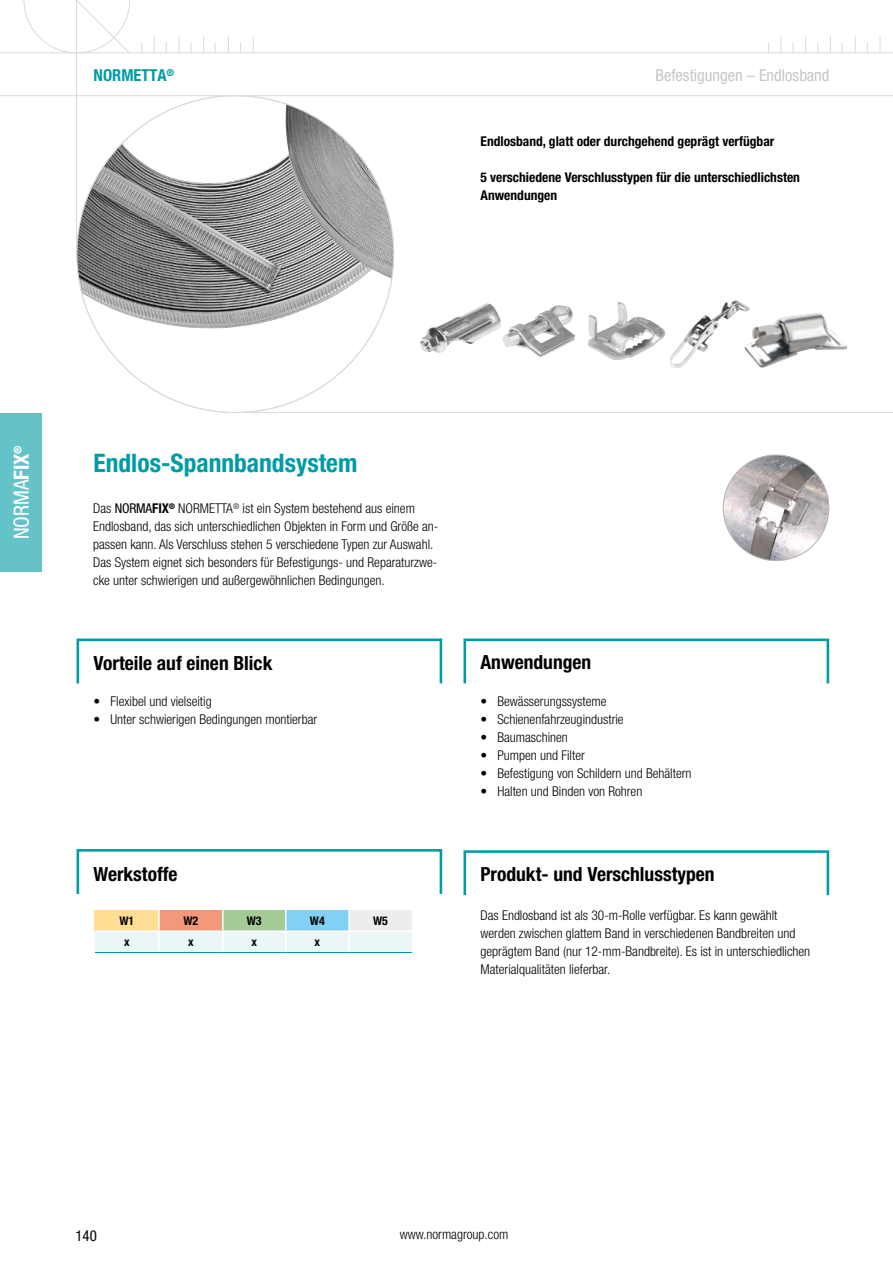
<style>
.page{position:relative;width:893px;height:1263px;background:#fff}
.page>*{position:absolute;margin:0;border:0;box-sizing:border-box;transform-origin:0 0}
.t1{font:700 condensed 25.5px "Helvetica Neue LT Pro";color:#009ba4}
.t2{font:condensed 21px "Helvetica Neue LT Pro";color:#fff}
.t3{font:700 condensed 19.5px "Helvetica Neue LT Pro";color:#000}
.t4{font:condensed 16.5px "Helvetica Neue LT Pro";color:#c6c6c6}
.t5{font:700 condensed 16.5px "Helvetica Neue LT Pro";color:#009ba4}
.t6{font:condensed 15px "Helvetica Neue LT Pro";color:#000}
.t7{font:300 condensed 13.5px/18px "Helvetica Neue LT Pro";color:#000}
.t8{font:700 condensed 13.5px/18px "Helvetica Neue LT Pro";color:#000}
.t9{font:700 condensed 12px "Helvetica Neue LT Pro";color:#000}
.s1{font-weight:700}
.s2{font-weight:400}
</style>
<div class="page">
<hr style="left:0;top:95px;width:893px;height:1px;background:#dadada">
<hr style="left:234px;top:412px;width:659px;height:1px;background:#dadada">
<svg style="left:780px;top:36px;width:1px;height:16px"></svg>
<svg style="left:805px;top:36px;width:1px;height:16px"></svg>
<svg style="left:830px;top:36px;width:1px;height:16px"></svg>
<svg style="left:855px;top:36px;width:1px;height:16px"></svg>
<svg style="left:880px;top:36px;width:1px;height:16px"></svg>
<hr style="left:0;top:52px;width:893px;height:1px;background:#dadada">
<hr style="left:76px;top:0;width:1px;height:254px;background:#dadada">
<svg style="left:24px;top:0;width:106px;height:54px"></svg>
<svg style="left:154px;top:36px;width:1px;height:16px"></svg>
<svg style="left:179px;top:36px;width:1px;height:16px"></svg>
<svg style="left:203px;top:36px;width:1px;height:16px"></svg>
<svg style="left:228px;top:36px;width:1px;height:16px"></svg>
<svg style="left:253px;top:36px;width:1px;height:16px"></svg>
<div style="left:0;top:413px;width:42px;height:159px;background:#64c2c9"></div>
<img style="left:77px;top:104px;width:317px;height:225px">
<div style="left:77px;top:638px;width:365px;height:47px;border:3px solid #009ba4"></div>
<div style="left:463px;top:638px;width:366px;height:47px;border:3px solid #009ba4"></div>
<div style="left:463px;top:850px;width:366px;height:46px;border:3px solid #009ba4"></div>
<div style="left:77px;top:849px;width:365px;height:46px;border:3px solid #009ba4"></div>
<svg style="left:95px;top:910px;width:317px;height:42px;background:#dde1d6"></svg>
<hr style="left:348px;top:932px;width:2px;height:20px;background:#fff">
<hr style="left:95px;top:930px;width:64px;height:2px;background:#fff">
<hr style="left:159px;top:930px;width:64px;height:2px;background:#fff">
<hr style="left:223px;top:930px;width:63px;height:2px;background:#fff">
<hr style="left:286px;top:930px;width:63px;height:2px;background:#fff">
<hr style="left:349px;top:930px;width:63px;height:2px;background:#fff">
<hr style="left:95px;top:952px;width:64px;height:1px;background:#009ba4">
<hr style="left:159px;top:952px;width:64px;height:1px;background:#009ba4">
<hr style="left:223px;top:952px;width:63px;height:1px;background:#009ba4">
<hr style="left:286px;top:952px;width:63px;height:1px;background:#009ba4">
<hr style="left:349px;top:952px;width:63px;height:1px;background:#009ba4">
<img style="left:723px;top:455px;width:106px;height:106px;border-radius:53px">
<img style="left:420px;top:303px;width:80px;height:50px">
<img style="left:500px;top:305px;width:75px;height:53px">
<img style="left:588px;top:302px;width:77px;height:58px">
<img style="left:670px;top:302px;width:61px;height:66px">
<img style="left:731px;top:300px;width:117px;height:68px">
<p class="t5" style="left:94px;top:65px;width:82px">NORMETTA<sup>®</sup></p>
<p class="t4" style="left:655px;top:66px;width:176px">Befestigungen – Endlosband</p>
<p class="t8" style="left:480px;top:132px;width:295px">Endlosband, glatt oder durchgehend geprägt verfügbar</p>
<p class="t8" style="left:480px;top:168px;width:321px">5 verschiedene Verschlusstypen für die unterschiedlichsten<br>Anwendungen</p>
<h2 class="t2" style="left:9px;top:539px;width:96px;rotate:-90deg">NORMA<span class="s1">FIX</span><sup>®</sup></h2>
<h1 class="t1" style="left:94px;top:447px;width:265px">Endlos-Spannbandsystem</h1>
<p class="t7" style="left:93px;top:500px;width:347px">Das <span class="s2">NORMA</span><span class="s1">FIX</span><sup>®</sup> NORMETTA<sup>®</sup> ist ein System bestehend aus einem Endlosband, das sich unterschiedlichen Objekten in Form und Größe an&shy;passen kann. Als Verschluss stehen 5 verschiedene Typen zur Auswahl.<br>Das System eignet sich besonders für Befestigungs- und Reparaturzwe&shy;cke unter schwierigen und außergewöhnlichen Bedingungen.</p>
<h3 class="t3" style="left:94px;top:651px;width:180px">Vorteile auf einen Blick</h3>
<p class="t7" style="left:94px;top:692px;width:120px">• Flexibel und vielseitig</p>
<p class="t7" style="left:94px;top:710px;width:225px">• Unter schwierigen Bedingungen montierbar</p>
<h3 class="t3" style="left:94px;top:862px;width:86px">Werkstoffe</h3>
<p class="t9" style="left:120px;top:913px;width:16px">W1</p>
<p class="t9" style="left:183px;top:913px;width:16px">W2</p>
<p class="t9" style="left:247px;top:913px;width:16px">W3</p>
<p class="t9" style="left:310px;top:913px;width:16px">W4</p>
<p class="t9" style="left:373px;top:913px;width:16px">W5</p>
<p class="t9" style="left:124px;top:934px;width:7px">x</p>
<p class="t9" style="left:188px;top:934px;width:7px">x</p>
<p class="t9" style="left:251px;top:934px;width:7px">x</p>
<p class="t9" style="left:315px;top:934px;width:7px">x</p>
<h3 class="t3" style="left:480px;top:651px;width:112px">Anwendungen</h3>
<p class="t7" style="left:480px;top:692px;width:128px">• Bewässerungssysteme</p>
<p class="t7" style="left:480px;top:710px;width:145px">• Schienenfahrzeugindustrie</p>
<p class="t7" style="left:480px;top:728px;width:89px">• Baumaschinen</p>
<p class="t7" style="left:480px;top:746px;width:106px">• Pumpen und Filter</p>
<p class="t7" style="left:480px;top:764px;width:213px">• Befestigung von Schildern und Behältern</p>
<p class="t7" style="left:480px;top:782px;width:163px">• Halten und Binden von Rohren</p>
<h3 class="t3" style="left:480px;top:862px;width:236px">Produkt- und Verschlusstypen</h3>
<p class="t7" style="left:480px;top:906px;width:331px">Das Endlosband ist als 30-m-Rolle verfügbar. Es kann gewählt werden zwischen glattem Band in verschiedenen Bandbreiten und geprägtem Band (nur 12-mm-Bandbreite). Es ist in unterschiedlichen Materialqualitäten lieferbar.</p>
<p class="t6" style="left:75px;top:1227px;width:23px">140</p>
<p class="t7" style="left:400px;top:1225px;width:110px">www.normagroup.com</p>
</div>
